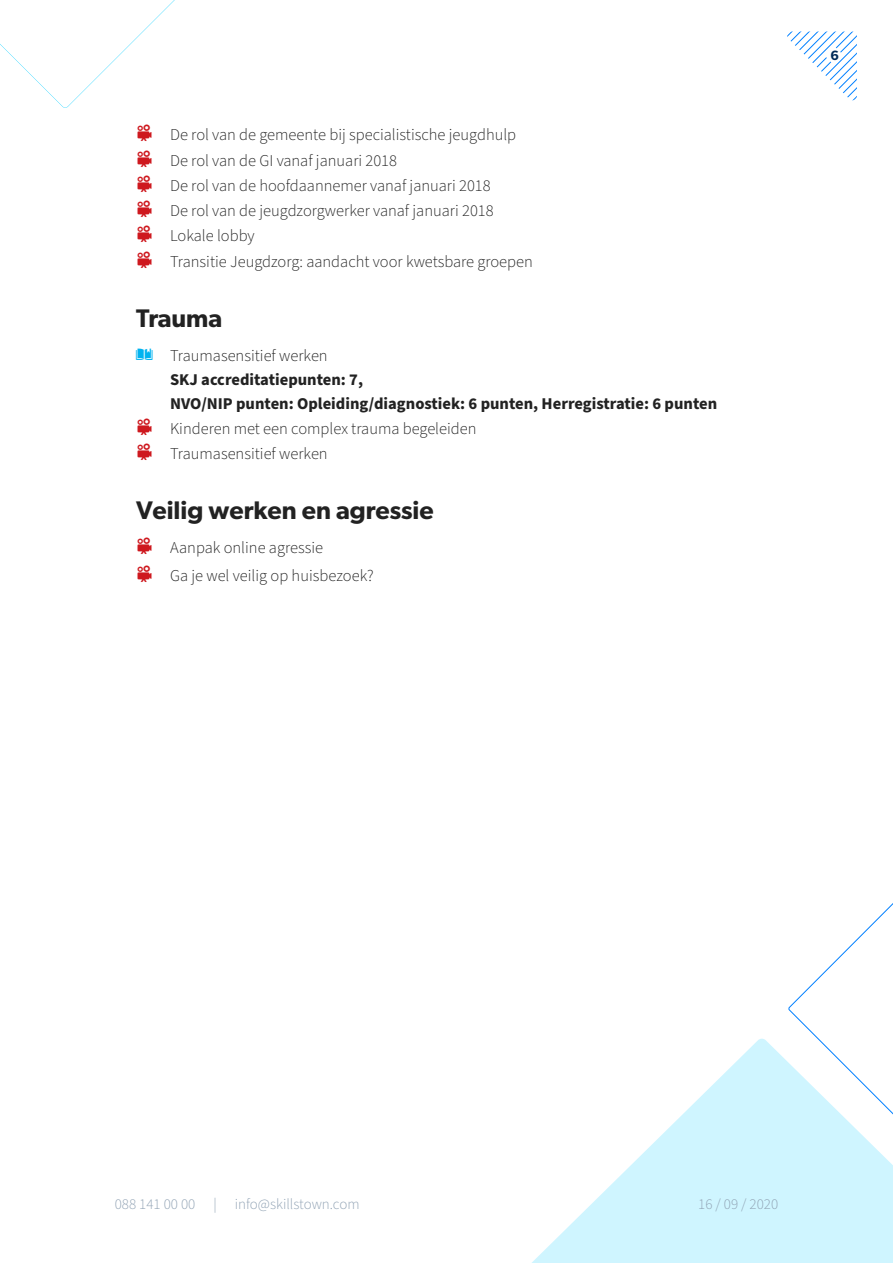
<style>
.page{position:relative;width:893px;height:1263px;background:#fff}
.page>*{position:absolute;margin:0;border:0;box-sizing:border-box;transform-origin:0 0}
.t1{font:600 25.5px "Gibson";color:#222}
.t2{font:300 16.5px/25.2px "Source Sans Pro";color:#222}
.t3{font:700 16.5px/24px "Source Sans Pro";color:#222}
.t4{font:300 15px "Source Sans Pro";color:#8fa1b3}
.t5{font:300 15px "Source Sans Pro";color:#8ea0b2}
.t6{font:600 13.5px "Gibson";color:#002a57}
</style>
<div class="page">
<svg style="left:788px;top:903px;width:105px;height:136px"></svg>
<svg style="left:532px;top:1039px;width:361px;height:224px;fill:#cff5ff"></svg>
<svg style="left:787px;top:31px;width:70px;height:70px"></svg>
<svg style="left:0;top:0;width:175px;height:108px"></svg>
<p class="t2" style="left:170px;top:123px;width:364px">De rol van de gemeente bij specialistische jeugdhulp De rol van de GI vanaf januari 2018<br>De rol van de hoofdaannemer vanaf januari 2018<br>De rol van de jeugdzorgwerker vanaf januari 2018<br>Lokale lobby<br>Transitie Jeugdzorg: aandacht voor kwetsbare groepen</p>
<h1 class="t1" style="left:136px;top:303px;width:88px">Trauma</h1>
<p class="t2" style="left:170px;top:343px;width:159px">Traumasensitief werken</p>
<p class="t3" style="left:170px;top:368px;width:549px">SKJ accreditatiepunten: 7,<br>NVO/NIP punten: Opleiding/diagnostiek: 6 punten, Herregistratie: 6 punten</p>
<p class="t2" style="left:170px;top:416px;width:308px">Kinderen met een complex trauma begeleiden<br>Traumasensitief werken</p>
<h1 class="t1" style="left:136px;top:495px;width:299px">Veilig werken en agressie</h1>
<p class="t2" style="left:170px;top:534px;width:205px;line-height:28.2px">Aanpak online agressie<br>Ga je wel veilig op huisbezoek?</p>
<p class="t6" style="left:830px;top:47px;width:10px">6</p>
<p class="t4" style="left:115px;top:1194px;width:246px">088 141 00 00 | info@skillstown.com</p>
<p class="t5" style="left:698px;top:1194px;width:81px">16 / 09 / 2020</p>
</div>
